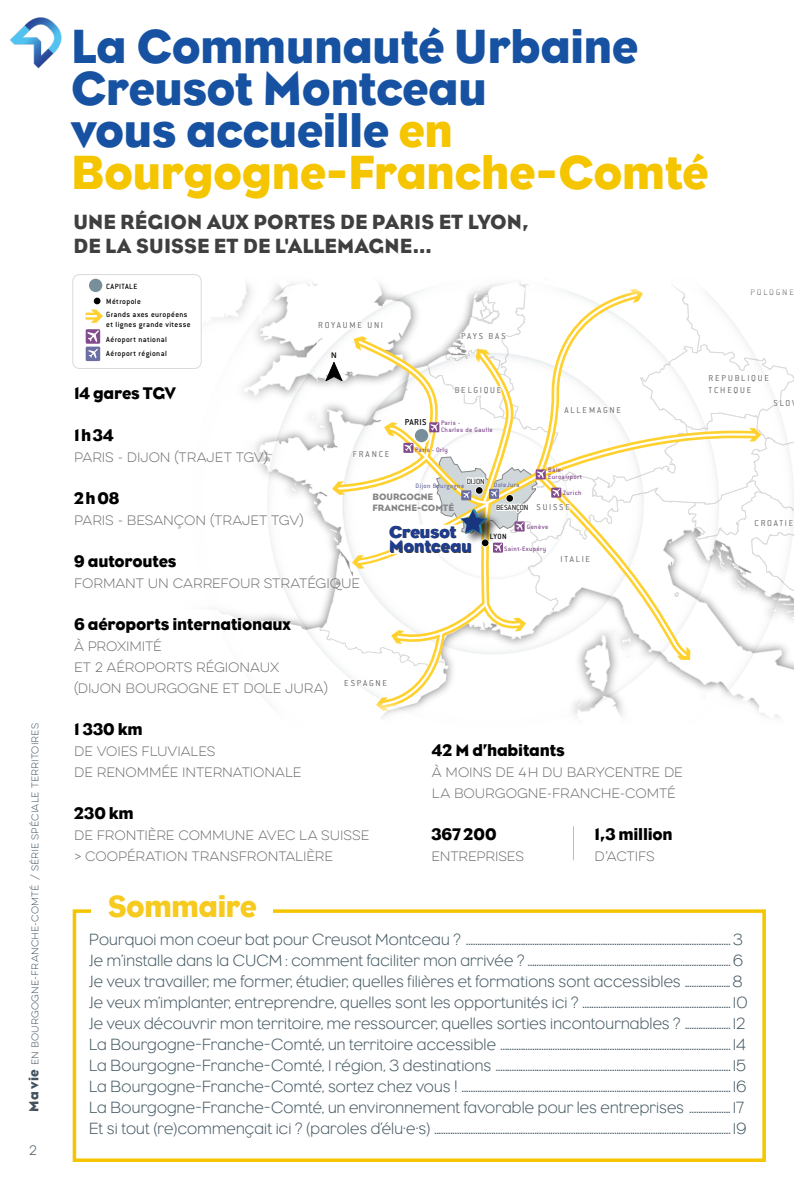
<style>
.page{position:relative;width:794px;height:1191px;background:#fff}
.page>*{position:absolute;margin:0;border:0;box-sizing:border-box;transform-origin:0 0}
.t1{font:49px/42px "Eagle";letter-spacing:-.015em;color:#1652a1}
.t2{font:31.5px "Eagle";letter-spacing:-.03em;color:#f7ca20}
.t3{font:21px/24.5px "Eagle";letter-spacing:.005em;color:#3f3f3f}
.t4{font:17.68px/14.2px "Eagle";color:#1d3d91}
.t5{font:17.15px "Eagle";letter-spacing:-.015em;color:#000}
.t6{font:300 16.62px/21px "Eagle";letter-spacing:.01em;color:#465a64}
.t7{font:100 12.25px/21px "Eveleth Clean";letter-spacing:-.01em;color:#706f6f}
.t8{font:100 12.25px "Eveleth Clean";color:#43525e}
.t9{font:300 9.45px/11.4px "Conduit ITC Std";letter-spacing:.19em;color:#646363}
.t10{font:9.45px/11.7px "Eagle";color:#878787}
.t11{font:500 9.45px "Conduit ITC Std";letter-spacing:.04em;color:#000}
.t12{font:100 8.75px "Eveleth Clean";letter-spacing:.015em;color:#43525e}
.t13{font:500 8.22px/10px "Conduit ITC Std";letter-spacing:.05em;color:#000}
.t14{font:300 8.22px "Conduit ITC Std";letter-spacing:-.025em;color:#000}
.t15{font:600 8.22px "Myriad Pro";color:#12100b}
.t16{font:500 7px/7px "Conduit ITC Std";letter-spacing:.06em;color:#824b8d}
.t17{font:500 7px "Conduit ITC Std";letter-spacing:.045em;color:#6b6fa2}
.s1{font-family:"Eagle";font-weight:400;font-size:14px}
.s2{color:#f5c500}
</style>
<div class="page">
<svg style="left:200px;top:277px;width:594px;height:442px"></svg>
<hr style="left:573px;top:826px;width:1px;height:34px;background:#f5c500">
<div style="left:72px;top:274px;width:129px;height:95px;border:1px solid #dadada;border-radius:7px"></div>
<svg style="left:85px;top:278px;width:18px;height:45px"></svg>
<svg style="left:86px;top:329px;width:14px;height:32px"></svg>
<img style="left:10px;top:17px;width:52px;height:52px">
<div style="left:73px;top:909px;width:693px;height:253px;border:4px solid #f5c500"></div>
<div style="left:91px;top:882px;width:182px;height:48px;background:#fff"></div>
<p class="t12" style="left:29px;top:1112px;width:390px;rotate:-90deg"><span class="s1">Ma vie</span> EN BOURGOGNE-FRANCHE-COMTÉ / SÉRIE SPÉCIALE TERRITOIRES</p>
<p class="t8" style="left:29px;top:1142px;width:9px">2</p>
<h1 class="t1" style="left:71px;top:25px;width:639px">La Communauté Urbaine<br>Creusot Montceau<br>vous accueille <span class="s2">en<br>Bourgogne-Franche-Comté</span></h1>
<p class="t3" style="left:73px;top:209px;width:456px">UNE RÉGION AUX PORTES DE PARIS ET LYON,<br>DE LA SUISSE ET DE L'ALLEMAGNE...</p>
<p class="t13" style="left:106px;top:281px;width:33px">CAPITALE</p>
<p class="t13" style="left:106px;top:297px;width:36px">Métropole</p>
<p class="t13" style="left:106px;top:334px;width:62px">Aéroport national</p>
<p class="t13" style="left:106px;top:309px;width:86px">Grands axes européens et lignes grande vitesse</p>
<p class="t13" style="left:106px;top:348px;width:62px">Aéroport régional</p>
<p class="t5" style="left:74px;top:383px;width:104px">14 gares TGV</p>
<p class="t5" style="left:74px;top:425px;width:41px">1h34</p>
<p class="t7" style="left:74px;top:447px;width:195px">PARIS - DIJON (TRAJET TGV)</p>
<p class="t5" style="left:74px;top:488px;width:47px">2h08</p>
<p class="t7" style="left:74px;top:510px;width:231px">PARIS - BESANÇON (TRAJET TGV)</p>
<p class="t9" style="left:318px;top:319px;width:66px">ROYAUME UNI</p>
<p class="t15" style="left:331px;top:350px;width:7px">N</p>
<p class="t9" style="left:353px;top:448px;width:38px">FRANCE</p>
<p class="t9" style="left:461px;top:330px;width:46px">PAYS BAS</p>
<p class="t9" style="left:455px;top:384px;width:48px">BELGIQUE</p>
<p class="t11" style="left:405px;top:416px;width:23px">PARIS</p>
<p class="t16" style="left:441px;top:419px;width:53px">Paris -<br>Charles de Gaulle</p>
<p class="t16" style="left:415px;top:446px;width:34px">Paris - Orly</p>
<p class="t9" style="left:564px;top:404px;width:58px">ALLEMAGNE</p>
<p class="t16" style="left:548px;top:466px;width:35px">Bâle-<br>Euroairport</p>
<p class="t14" style="left:467px;top:476px;width:19px">DIJON</p>
<p class="t17" style="left:415px;top:481px;width:50px">Dijon Bourgogne</p>
<p class="t17" style="left:494px;top:480px;width:27px">DoleJura</p>
<p class="t16" style="left:563px;top:489px;width:20px">Zurich</p>
<p class="t10" style="left:372px;top:490px;width:83px">BOURGOGNE<br>FRANCHE-COMTÉ</p>
<p class="t4" style="left:389px;top:525px;width:84px">Creusot<br>Montceau</p>
<p class="t9" style="left:536px;top:501px;width:35px">SUISSE</p>
<p class="t14" style="left:496px;top:502px;width:34px">BESANÇON</p>
<p class="t16" style="left:527px;top:523px;width:23px">Genève</p>
<p class="t13" style="left:490px;top:531px;width:18px">LYON</p>
<p class="t16" style="left:504px;top:545px;width:44px">Saint-Exupéry</p>
<p class="t5" style="left:74px;top:551px;width:104px">9 autoroutes</p>
<p class="t7" style="left:74px;top:573px;width:287px">FORMANT UN CARREFOUR STRATÉGIQUE</p>
<p class="t5" style="left:74px;top:614px;width:218px">6 aéroports internationaux</p>
<p class="t7" style="left:74px;top:636px;width:255px">À PROXIMITÉ<br>ET 2 AÉROPORTS RÉGIONAUX (DIJON BOURGOGNE ET DOLE JURA)</p>
<p class="t5" style="left:74px;top:719px;width:70px">1 330 km</p>
<p class="t7" style="left:74px;top:741px;width:229px">DE VOIES FLUVIALES<br>DE RENOMMÉE INTERNATIONALE</p>
<p class="t9" style="left:344px;top:677px;width:44px">ESPAGNE</p>
<p class="t5" style="left:74px;top:803px;width:61px">230 km</p>
<p class="t7" style="left:74px;top:825px;width:297px">DE FRONTIÈRE COMMUNE AVEC LA SUISSE &gt; COOPÉRATION TRANSFRONTALIÈRE</p>
<p class="t9" style="left:560px;top:553px;width:31px">ITALIE</p>
<p class="t5" style="left:432px;top:740px;width:134px">42 M d’habitants</p>
<p class="t7" style="left:432px;top:762px;width:252px">À MOINS DE 4H DU BARYCENTRE DE<br>LA BOURGOGNE-FRANCHE-COMTÉ</p>
<p class="t5" style="left:431px;top:824px;width:67px">367 200</p>
<p class="t7" style="left:431px;top:846px;width:94px">ENTREPRISES</p>
<p class="t5" style="left:594px;top:824px;width:80px">1,3 million</p>
<p class="t7" style="left:594px;top:846px;width:62px">D’ACTIFS</p>
<p class="t9" style="left:750px;top:286px;width:45px">POLOGNE</p>
<p class="t9" style="left:708px;top:372px;width:62px">REPUBLIQUE<br>TCHEQUE</p>
<p class="t9" style="left:773px;top:397px;width:18px">SLO</p>
<p class="t9" style="left:754px;top:517px;width:40px">CROATIE</p>
<h2 class="t2" style="left:108px;top:888px;width:150px">Sommaire</h2>
<p class="t6" style="left:89px;top:929px;width:660px">Pourquoi mon coeur bat pour Creusot Montceau ? ....................................................................................................................3<br>Je m’installe dans la CUCM : comment faciliter mon arrivée ? .........................................................................................6<br>Je veux travailler, me former, étudier, quelles filières et formations sont accessibles ....................8<br>Je veux m’implanter, entreprendre, quelles sont les opportunités ici ? ................................................................. 10<br>Je veux découvrir mon territoire, me ressourcer, quelles sorties incontournables ? .................... 12<br>La Bourgogne-Franche-Comté, un territoire accessible ..................................................................................................... 14<br>La Bourgogne-Franche-Comté, 1 région, 3 destinations ....................................................................................................... 15<br>La Bourgogne-Franche-Comté, sortez chez vous ! ...................................................................................................................... 16<br>La Bourgogne-Franche-Comté, un environnement favorable pour les entreprises .................. 17<br>Et si tout (re)commençait ici ? (paroles d’élu·e·s) .................................................................................................................................. 19</p>
</div>
